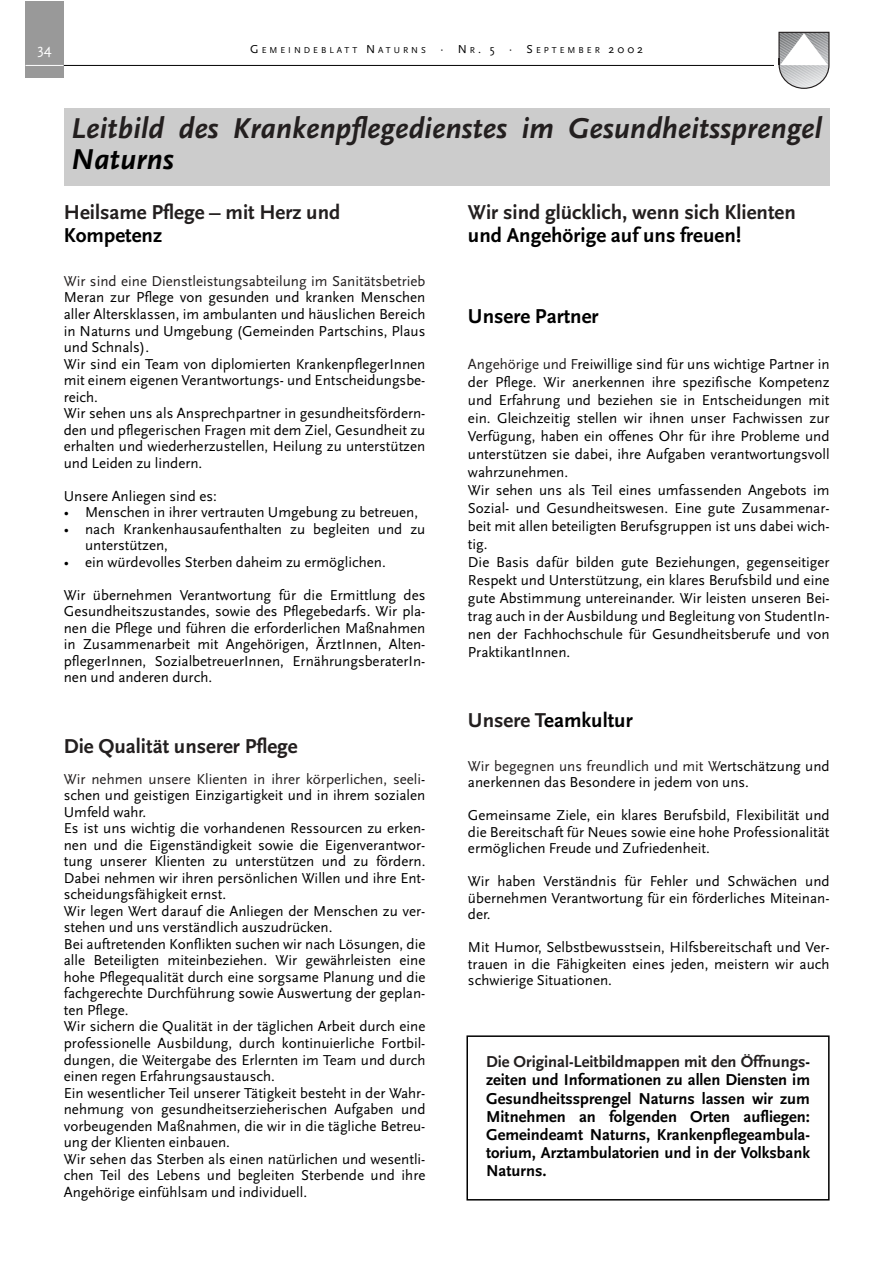
<style>
.page{position:relative;width:893px;height:1263px;background:#fff}
.page>*{position:absolute;margin:0;border:0;box-sizing:border-box;transform-origin:0 0}
.t1{font:italic 700 30px "Scala Sans";color:#231f1f}
.t2{font:italic 700 30px "Scala Sans";color:#000}
.t3{font:700 21px "Scala Sans";color:#231f1f}
.t4{font:700 21px "Scala Sans";color:#000}
.t5{font:700 16.5px/18.1px "Scala Sans";color:#000;text-align:justify}
.t6{font:15px/16.5px "Scala Sans";color:#000}
.t7{font:15px "Scala Sans";color:#231f1f}
.t8{font:15px "Scala Sans";color:#fff}
.t9{font:9px "Scala Sans";letter-spacing:.335em;color:#000}
.s1{font-size:12px}
.s2{color:#231f1f}
</style>
<div class="page">
<div style="left:26px;top:2px;width:38px;height:76px;background:#999"></div>
<hr style="left:26px;top:65px;width:38px;height:1px;background:#fff">
<hr style="left:64px;top:65px;width:765px;height:1px;background:#000">
<div style="left:773px;top:30px;width:61px;height:61px;background:#fff"></div>
<svg style="left:778px;top:31px;width:52px;height:58px"></svg>
<div style="left:64px;top:108px;width:765px;height:78px;background:#ccc"></div>
<div style="left:466px;top:1035px;width:363px;height:166px;border:2px solid #000"></div>
<p class="t8" style="left:37px;top:43px;width:16px">34</p>
<p class="t9" style="left:250px;top:47px;width:394px"><span class="s1">G</span>EMEINDEBLATT <span class="s1">N</span>ATURNS <span class="s1">· N</span>R<span class="s1">. 5 · S</span>EPTEMBER <span class="s1">2002</span></p>
<h1 class="t1" style="left:71px;top:116px;width:752px">Leitbild des Krankenpflegedienstes im Gesundheitssprengel</h1>
<h1 class="t2" style="left:71px;top:147px;width:104px">Naturns</h1>
<h2 class="t3" style="left:64px;top:204px;width:278px">Heilsame Pflege – mit Herz und</h2>
<h2 class="t4" style="left:64px;top:227px;width:100px">Kompetenz</h2>
<p class="t7" style="left:64px;top:275px;width:363px">Wir sind eine Dienstleistungsabteilung im Sanitätsbetrieb</p>
<p class="t6" style="left:64px;top:291px;width:363px">Meran zur Pflege von gesunden und kranken Menschen aller Altersklassen, im ambulanten und häuslichen Bereich in Naturns und Umgebung (Gemeinden Partschins, Plaus und Schnals).<br>Wir sind ein Team von diplomierten KrankenpflegerInnen mit einem eigenen Verantwortungs- und Entscheidungsbe&shy;reich.<br>Wir sehen uns als Ansprechpartner in gesundheitsfördern&shy;den und pflegerischen Fragen mit dem Ziel, Gesundheit zu erhalten und wiederherzustellen, Heilung zu unterstützen und Leiden zu lindern.</p>
<p class="t6" style="left:64px;top:489px;width:155px">Unsere Anliegen sind es:</p>
<p class="t6" style="left:64px;top:505px;width:356px">• Menschen in ihrer vertrauten Umgebung zu betreuen,</p>
<p class="t6" style="left:85px;top:522px;width:342px;text-indent:-21px">• nach Krankenhausaufenthalten zu begleiten und zu unterstützen,</p>
<p class="t6" style="left:64px;top:555px;width:323px">• ein würdevolles Sterben daheim zu ermöglichen.</p>
<p class="t6" style="left:64px;top:588px;width:363px;text-align:justify">Wir übernehmen Verantwortung für die Ermittlung des Gesundheitszustandes, sowie des Pflegebedarfs. Wir pla&shy;nen die Pflege und führen die erforderlichen Maßnahmen in Zusammenarbeit mit Angehörigen, ÄrztInnen, Alten&shy;pflegerInnen, SozialbetreuerInnen, ErnährungsberaterIn&shy;nen und anderen durch.</p>
<h2 class="t3" style="left:64px;top:738px;width:235px">Die Qualität unserer Pflege</h2>
<p class="t6" style="left:64px;top:772px;width:363px"><span class="s2">Wir nehmen unsere Klienten in ihrer körperlichen, seeli&shy;</span>schen und geistigen Einzigartigkeit und in ihrem sozialen Umfeld wahr.<br>Es ist uns wichtig die vorhandenen Ressourcen zu erken&shy;nen und die Eigenständigkeit sowie die Eigenverantwor&shy;tung unserer Klienten zu unterstützen und zu fördern.<br>Dabei nehmen wir ihren persönlichen Willen und ihre Ent&shy;scheidungsfähigkeit ernst.<br>Wir legen Wert darauf die Anliegen der Menschen zu ver&shy;stehen und uns verständlich auszudrücken.<br>Bei auftretenden Konflikten suchen wir nach Lösungen, die alle Beteiligten miteinbeziehen. Wir gewährleisten eine hohe Pflegequalität durch eine sorgsame Planung und die fachgerechte Durchführung sowie Auswertung der geplan&shy;ten Pflege.<br>Wir sichern die Qualität in der täglichen Arbeit durch eine professionelle Ausbildung, durch kontinuierliche Fortbil&shy;dungen, die Weitergabe des Erlernten im Team und durch einen regen Erfahrungsaustausch.<br>Ein wesentlicher Teil unserer Tätigkeit besteht in der Wahr&shy;nehmung von gesundheitserzieherischen Aufgaben und vorbeugenden Maßnahmen, die wir in die tägliche Betreu&shy;ung der Klienten einbauen.<br>Wir sehen das Sterben als einen natürlichen und wesentli&shy;chen Teil des Lebens und begleiten Sterbende und ihre Angehörige einfühlsam und individuell.</p>
<h2 class="t3" style="left:468px;top:204px;width:329px">Wir sind glücklich, wenn sich Klienten</h2>
<h2 class="t4" style="left:468px;top:227px;width:275px">und Angehörige auf uns freuen!</h2>
<h2 class="t4" style="left:468px;top:308px;width:132px">Unsere Partner</h2>
<p class="t6" style="left:468px;top:356px;width:363px;line-height:18px"><span class="s2">Angehörige und F</span>reiwillige sind für uns wichtige Partner in der Pflege. Wir anerkennen ihre spezifische Kompetenz und Erfahrung und beziehen sie in Entscheidungen mit ein. Gleichzeitig stellen wir ihnen unser Fachwissen zur Verfügung, haben ein offenes Ohr für ihre Probleme und unterstützen sie dabei, ihre Aufgaben verantwortungsvoll wahrzunehmen.<br>Wir sehen uns als Teil eines umfassenden Angebots im Sozial- und Gesundheitswesen. Eine gute Zusammenar&shy;beit mit allen beteiligten Berufsgruppen ist uns dabei wich&shy;tig.<br>Die Basis dafür bilden gute Beziehungen, gegenseitiger Respekt und Unterstützung, ein klares Berufsbild und eine gute Abstimmung untereinander. Wir leisten unseren Bei&shy;trag auch in der Ausbildung und Begleitung von StudentIn&shy;nen der Fachhochschule für Gesundheitsberufe und von PraktikantInnen.</p>
<h2 class="t4" style="left:468px;top:712px;width:166px"><span class="s2">Unsere T</span>eamkultur</h2>
<p class="t6" style="left:468px;top:759px;width:363px"><span class="s2">Wir begegnen uns freundlich und mit W</span>ertschätzung und anerkennen das Besondere in jedem von uns.</p>
<p class="t6" style="left:468px;top:808px;width:363px;text-align:justify">Gemeinsame Ziele, ein klares Berufsbild, Flexibilität und die Bereitschaft für Neues sowie eine hohe Professionalität ermöglichen Freude und Zufriedenheit.</p>
<p class="t6" style="left:468px;top:875px;width:363px;text-align:justify">Wir haben Verständnis für Fehler und Schwächen und übernehmen Verantwortung für ein förderliches Miteinan&shy;der.</p>
<p class="t6" style="left:468px;top:941px;width:363px;text-align:justify">Mit Humor, Selbstbewusstsein, Hilfsbereitschaft und Ver&shy;trauen in die Fähigkeiten eines jeden, meistern wir auch schwierige Situationen.</p>
<p class="t5" style="left:486px;top:1054px;width:325px"><span class="s2">Die Original-Leitbildmappen mit den Öffnungs&shy;</span>zeiten und Informationen zu allen Diensten im Gesundheitssprengel Naturns lassen wir zum Mitnehmen an folgenden Orten aufliegen:<br>Gemeindeamt Naturns, Krankenpflegeambula&shy;torium, Arztambulatorien und in der Volksbank Naturns.</p>
</div>
